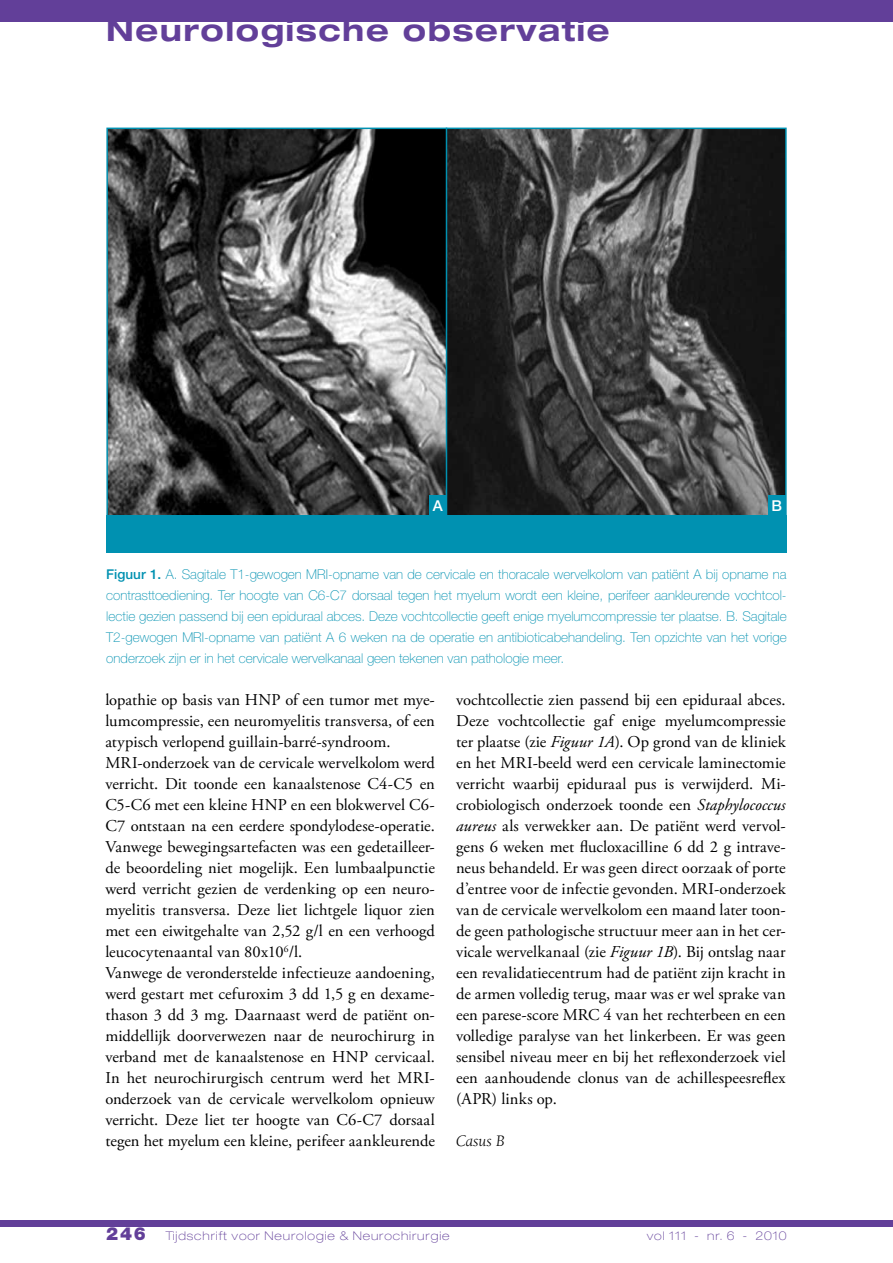
<style>
.page{position:relative;width:893px;height:1263px;background:#fff}
.page>*{position:absolute;margin:0;border:0;box-sizing:border-box;transform-origin:0 0}
.t1{font:700 expanded 30px "Helvetica Neue LT Std";letter-spacing:.05em;color:#623f99}
.t2{font:900 18px "Helvetica Neue LT Std";color:#623f99}
.t3{font:16.5px/21px "Adobe Garamond Pro";letter-spacing:.005em;color:#000}
.t4{font:italic 16.5px "Berkeley Oldstyle IT Cby BT";color:#000}
.t5{font:500 15px "Helvetica Neue LT Std";color:#fff}
.t6{font:100 13.5px/21px "Helvetica Neue LT Std";color:#0091b1;text-align:justify}
.t7{font:100 expanded 12px "Helvetica Neue LT Std";letter-spacing:.075em;color:#623f99}
.s1{font-weight:500}
.s2{font-style:italic}
</style>
<div class="page">
<div style="left:0;top:1220px;width:893px;height:7px;background:#623f99"></div>
<div style="left:0;top:0;width:893px;height:21px;background:#623f99"></div>
<img style="left:109px;top:131px;width:335px;height:384px">
<div style="left:106px;top:128px;width:341px;height:409px;border:2px solid #0091b1"></div>
<svg style="left:449px;top:131px;width:335px;height:384px;background:#393939"></svg>
<div style="left:446px;top:128px;width:341px;height:409px;border:2px solid #0091b1"></div>
<div style="left:106px;top:515px;width:681px;height:37px;background:#0091b1"></div>
<div style="left:429px;top:495px;width:18px;height:21px;background:#0091b1"></div>
<div style="left:768px;top:495px;width:17px;height:21px;background:#0091b1"></div>
<hr style="left:446px;top:128px;width:1px;height:409px;background:#0091b1">
<h1 class="t1" style="left:106px;top:11px;width:505px">Neurologische observatie</h1>
<p class="t5" style="left:433px;top:496px;width:12px">A</p>
<p class="t5" style="left:771px;top:496px;width:12px">B</p>
<p class="t6" style="left:106px;top:564px;width:682px"><span class="s1">Figuur 1.</span> A. Sagitale T1-gewogen MRI-opname van de cervicale en thoracale wervelkolom van patiënt A bij opname na contrasttoediening. Ter hoogte van C6-C7 dorsaal tegen het myelum wordt een kleine, perifeer aankleurende vochtcol&shy;lectie gezien passend bij een epiduraal abces. Deze vochtcollectie geeft enige myelumcompressie ter plaatse. B. Sagitale T2-gewogen MRI-opname van patiënt A 6 weken na de operatie en antibioticabehandeling. Ten opzichte van het vorige onderzoek zijn er in het cervicale wervelkanaal geen tekenen van pathologie meer.</p>
<p class="t3" style="left:105px;top:690px;width:331px">lopathie op basis van HNP of een tumor met mye&shy;lumcompressie, een neuromyelitis transversa, of een atypisch verlopend guillain-barré-syndroom.<br>MRI-onderzoek van de cervicale wervelkolom werd verricht. Dit toonde een kanaalstenose C4-C5 en C5-C6 met een kleine HNP en een blokwervel C6- C7 ontstaan na een eerdere spondylodese-operatie.<br>Vanwege bewegingsartefacten was een gedetailleer&shy;de beoordeling niet mogelijk. Een lumbaalpunctie werd verricht gezien de verdenking op een neuro&shy;myelitis transversa. Deze liet lichtgele liquor zien met een eiwitgehalte van 2,52 g/l en een verhoogd leucocytenaantal van 80x10<sup>6</sup>/l.<br>Vanwege de veronderstelde infectieuze aandoening, werd gestart met cefuroxim 3 dd 1,5 g en dexame&shy;thason 3 dd 3 mg. Daarnaast werd de patiënt on&shy;middellijk doorverwezen naar de neurochirurg in verband met de kanaalstenose en HNP cervicaal.<br>In het neurochirurgisch centrum werd het MRI&shy;onderzoek van de cervicale wervelkolom opnieuw verricht. Deze liet ter hoogte van C6-C7 dorsaal tegen het myelum een kleine, perifeer aankleurende</p>
<p class="t3" style="left:456px;top:690px;width:331px;text-align:justify">vochtcollectie zien passend bij een epiduraal abces.<br>Deze vochtcollectie gaf enige myelumcompressie ter plaatse (zie <span class="s2">Figuur 1A</span>). Op grond van de kliniek en het MRI-beeld werd een cervicale laminectomie verricht waarbij epiduraal pus is verwijderd. Mi&shy;crobiologisch onderzoek toonde een <span class="s2">Staphylococcus aureus</span> als verwekker aan. De patiënt werd vervol&shy;gens 6 weken met flucloxacilline 6 dd 2 g intrave&shy;neus behandeld. Er was geen direct oorzaak of porte d’entree voor de infectie gevonden. MRI-onderzoek van de cervicale wervelkolom een maand later toon&shy;de geen pathologische structuur meer aan in het cer&shy;vicale wervelkanaal (zie <span class="s2">Figuur 1B</span>). Bij ontslag naar een revalidatiecentrum had de patiënt zijn kracht in de armen volledig terug, maar was er wel sprake van een parese-score MRC 4 van het rechterbeen en een volledige paralyse van het linkerbeen. Er was geen sensibel niveau meer en bij het reflexonderzoek viel een aanhoudende clonus van de achillespeesreflex (APR) links op.</p>
<p class="t4" style="left:456px;top:1131px;width:50px">Casus B</p>
<p class="t2" style="left:106px;top:1222px;width:41px">246</p>
<p class="t7" style="left:166px;top:1228px;width:285px">Tijdschrift voor Neurologie &amp; Neurochirurgie</p>
<p class="t7" style="left:647px;top:1228px;width:142px">vol 111 - nr. 6 - 2010</p>
</div>
